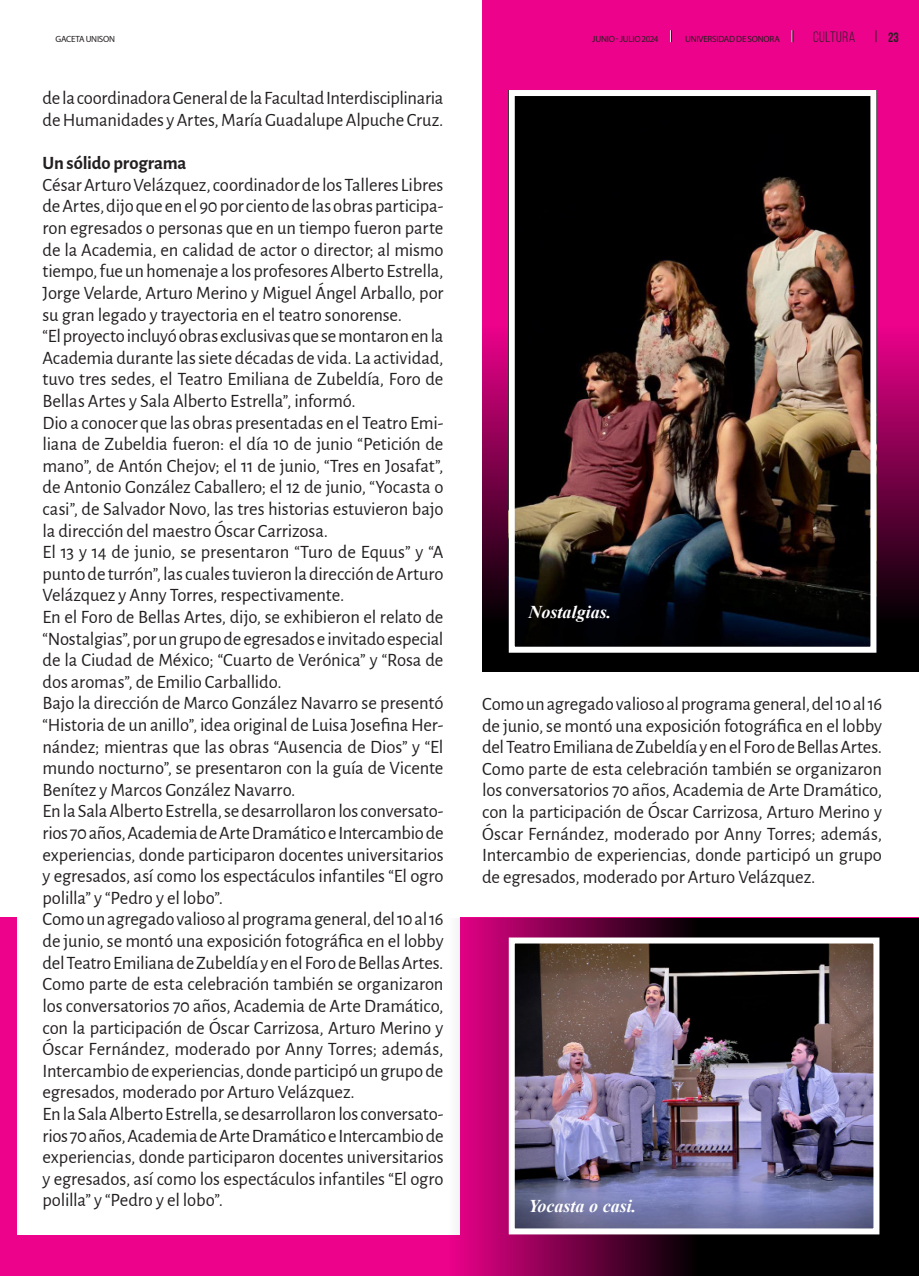
<style>
.page{position:relative;width:919px;height:1276px;background:#fff}
.page>*{position:absolute;margin:0;border:0;box-sizing:border-box;transform-origin:0 0}
.ALEGREYA{font:18.9px/21.6px "Alegreya Sans";letter-spacing:-.01em;color:#231f20;text-align:justify}
.ALEGREYA-2{font:700 18.9px "Alegreya Sans";letter-spacing:-.01em;color:#231f20}
.t1{font:italic 700 18px "Times New Roman";color:#fff}
.t2{font:15px "Bebas Neue";letter-spacing:.035em;color:#231f20}
.t3{font:700 13.5px "Bebas Neue";color:#231f20}
.t4{font:9px "Myriad Pro";letter-spacing:-.025em;color:#231f20}
</style>
<div class="page">
<div style="left:0;top:918px;width:918px;height:358px;background:#ed028c"></div>
<div style="left:17px;top:817px;width:442px;height:417px;background:#fff"></div>
<svg style="left:482px;top:0;width:436px;height:672px;background:#b4026a"></svg>
<svg style="left:448px;top:918px;width:470px;height:358px;background:#611140"></svg>
<img style="left:515px;top:97px;width:354px;height:549px">
<div style="left:508px;top:90px;width:368px;height:563px;border:6px solid #fff"></div>
<img style="left:515px;top:944px;width:357px;height:283px">
<div style="left:508px;top:937px;width:371px;height:297px;border:6px solid #fff"></div>
<svg style="left:791px;top:30px;width:2px;height:12px"></svg>
<svg style="left:670px;top:30px;width:2px;height:12px"></svg>
<svg style="left:875px;top:30px;width:1px;height:12px"></svg>
<p class="t4" style="left:55px;top:34px;width:61px">GACETA UNISON</p>
<p class="t4" style="left:592px;top:34px;width:68px">JUNIO - JULIO 2024</p>
<p class="t4" style="left:685px;top:34px;width:96px">UNIVERSIDAD DE SONORA</p>
<p class="t2" style="left:813px;top:29px;width:44px">CULTURA</p>
<p class="t3" style="left:888px;top:30px;width:12px">23</p>
<p class="ALEGREYA" style="left:43px;top:87px;width:402px">de la coordinadora General de la Facultad Interdisciplinaria de Humanidades y Artes, María Guadalupe Alpuche Cruz.</p>
<p class="ALEGREYA-2" style="left:43px;top:149px;width:145px">Un sólido programa</p>
<p class="ALEGREYA" style="left:43px;top:173px;width:402px">César Arturo Velázquez, coordinador de los Talleres Libres de Artes, dijo que en el 90 por ciento de las obras participa&shy;ron egresados o personas que en un tiempo fueron parte de la Academia, en calidad de actor o director; al mismo tiempo, fue un homenaje a los profesores Alberto Estrella, Jorge Velarde, Arturo Merino y Miguel Ángel Arballo, por su gran legado y trayectoria en el teatro sonorense.</p>
<p class="ALEGREYA" style="left:43px;top:324px;width:402px">“El proyecto incluyó obras exclusivas que se montaron en la Academia durante las siete décadas de vida. La actividad, tuvo tres sedes, el Teatro Emiliana de Zubeldía, Foro de Bellas Artes y Sala Alberto Estrella”, informó.</p>
<p class="ALEGREYA" style="left:43px;top:411px;width:402px">Dio a conocer que las obras presentadas en el Teatro Emi&shy;liana de Zubeldia fueron: el día 10 de junio “Petición de mano”, de Antón Chejov; el 11 de junio, “Tres en Josafat”, de Antonio González Caballero; el 12 de junio, “Yocasta o casi”, de Salvador Novo, las tres historias estuvieron bajo la dirección del maestro Óscar Carrizosa.</p>
<p class="ALEGREYA" style="left:43px;top:540px;width:402px">El 13 y 14 de junio, se presentaron “Turo de Equus” y “A punto de turrón”, las cuales tuvieron la dirección de Arturo Velázquez y Anny Torres, respectivamente.</p>
<p class="ALEGREYA" style="left:43px;top:605px;width:402px">En el Foro de Bellas Artes, dijo, se exhibieron el relato de “Nostalgias”, por un grupo de egresados e invitado especial de la Ciudad de México; “Cuarto de Verónica” y “Rosa de dos aromas”, de Emilio Carballido.</p>
<p class="ALEGREYA" style="left:43px;top:691px;width:402px">Bajo la dirección de Marco González Navarro se presentó “Historia de un anillo”, idea original de Luisa Josefina Her&shy;nández; mientras que las obras “Ausencia de Dios” y “El mundo nocturno”, se presentaron con la guía de Vicente Benítez y Marcos González Navarro.</p>
<p class="ALEGREYA" style="left:43px;top:799px;width:402px">En la Sala Alberto Estrella, se desarrollaron los conversato&shy;rios 70 años, Academia de Arte Dramático e Intercambio de experiencias, donde participaron docentes universitarios y egresados, así como los espectáculos infantiles “El ogro polilla” y “Pedro y el lobo”.</p>
<p class="ALEGREYA" style="left:43px;top:907px;width:402px">Como un agregado valioso al programa general, del 10 al 16 de junio, se montó una exposición fotográfica en el lobby del Teatro Emiliana de Zubeldía y en el Foro de Bellas Artes.</p>
<p class="ALEGREYA" style="left:43px;top:972px;width:402px">Como parte de esta celebración también se organizaron los conversatorios 70 años, Academia de Arte Dramático, con la participación de Óscar Carrizosa, Arturo Merino y Óscar Fernández, moderado por Anny Torres; además, Intercambio de experiencias, donde participó un grupo de egresados, moderado por Arturo Velázquez.</p>
<p class="ALEGREYA" style="left:43px;top:1102px;width:402px">En la Sala Alberto Estrella, se desarrollaron los conversato&shy;rios 70 años, Academia de Arte Dramático e Intercambio de experiencias, donde participaron docentes universitarios y egresados, así como los espectáculos infantiles “El ogro polilla” y “Pedro y el lobo”.</p>
<p class="t1" style="left:528px;top:599px;width:84px">Nostalgias.</p>
<p class="ALEGREYA" style="left:482px;top:692px;width:401px">Como un agregado valioso al programa general, del 10 al 16 de junio, se montó una exposición fotográfica en el lobby del Teatro Emiliana de Zubeldía y en el Foro de Bellas Artes.</p>
<p class="ALEGREYA" style="left:482px;top:757px;width:401px">Como parte de esta celebración también se organizaron los conversatorios 70 años, Academia de Arte Dramático, con la participación de Óscar Carrizosa, Arturo Merino y Óscar Fernández, moderado por Anny Torres; además, Intercambio de experiencias, donde participó un grupo de egresados, moderado por Arturo Velázquez.</p>
<p class="t1" style="left:528px;top:1193px;width:109px">Yocasta o casi.</p>
</div>
